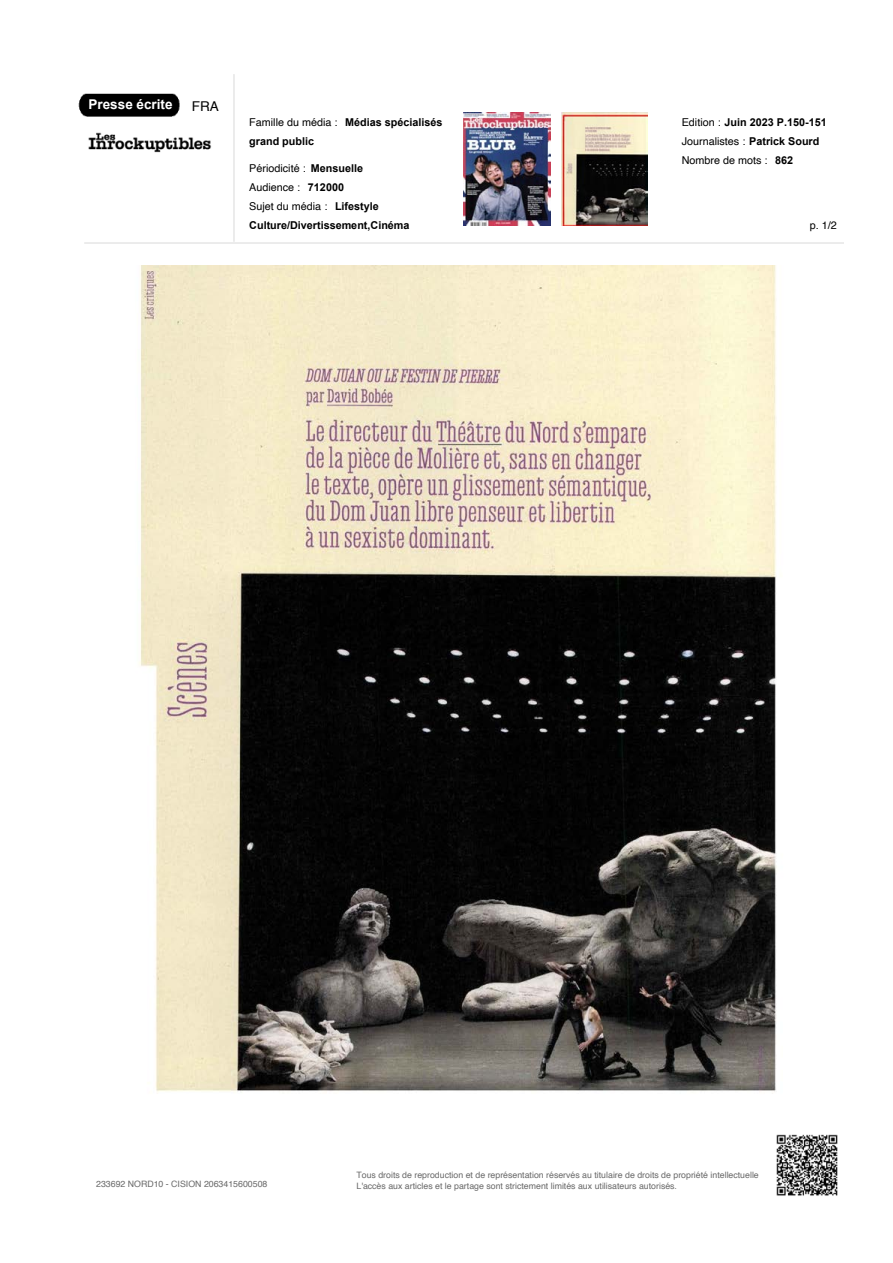
<style>
.page{position:relative;width:893px;height:1263px;background:#fff}
.page>*{position:absolute;margin:0;border:0;box-sizing:border-box;transform-origin:0 0}
.t1{font:700 13.5px "Arial";color:#fff}
.t2{font:13.5px "Helvetica";color:#000}
.t3{font:10.8px/19.2px "Helvetica";color:#000}
.t4{font:700 10.8px/19.2px "Arial";color:#000}
.t5{font:8.7px "Helvetica";color:#696969}
.s1{font-family:"Helvetica";font-weight:400}
.s2{font-family:"Arial";font-weight:700}
</style>
<div class="page">
<img style="left:78px;top:94px;width:102px;height:23px">
<img style="left:88px;top:132px;width:124px;height:21px">
<hr style="left:233px;top:75px;width:1px;height:166px;background:#d9d9d9">
<img style="left:464px;top:113px;width:86px;height:113px">
<img style="left:561px;top:113px;width:86px;height:113px">
<hr style="left:85px;top:243px;width:758px;height:1px;background:#d9d9d9">
<img style="left:139px;top:266px;width:638px;height:826px">
<img style="left:776px;top:1134px;width:62px;height:62px">
<h1 class="t1" style="left:89px;top:95px;width:86px">Presse écrite</h1>
<h1 class="t2" style="left:192px;top:96px;width:28px">FRA</h1>
<p class="t4" style="left:249px;top:112px;width:195px"><span class="s1">Famille du média :</span> Médias spécialisés grand public</p>
<p class="t3" style="left:249px;top:159px;width:131px">Périodicité : <span class="s2">Mensuelle<br></span>Audience : <span class="s2">712000<br></span>Sujet du média : <span class="s2">Lifestyle</span></p>
<p class="t4" style="left:249px;top:216px;width:162px">Culture/Divertissement,Cinéma</p>
<p class="t4" style="left:682px;top:112px;width:146px"><span class="s1">Edition :</span> Juin 2023 P.150-151</p>
<p class="t3" style="left:682px;top:132px;width:139px">Journalistes : <span class="s2">Patrick Sourd</span></p>
<p class="t3" style="left:682px;top:151px;width:113px">Nombre de mots : <span class="s2">862</span></p>
<p class="t3" style="left:810px;top:216px;width:29px">p. 1/2</p>
<p class="t5" style="left:356px;top:1168px;width:404px">Tous droits de reproduction et de représentation réservés au titulaire de droits de propriété intellectuelle</p>
<p class="t5" style="left:96px;top:1177px;width:173px">233692 NORD10 - CISION 2063415600508</p>
<p class="t5" style="left:356px;top:1179px;width:322px">L'accès aux articles et le partage sont strictement limités aux utilisateurs autorisés.</p>
</div>
